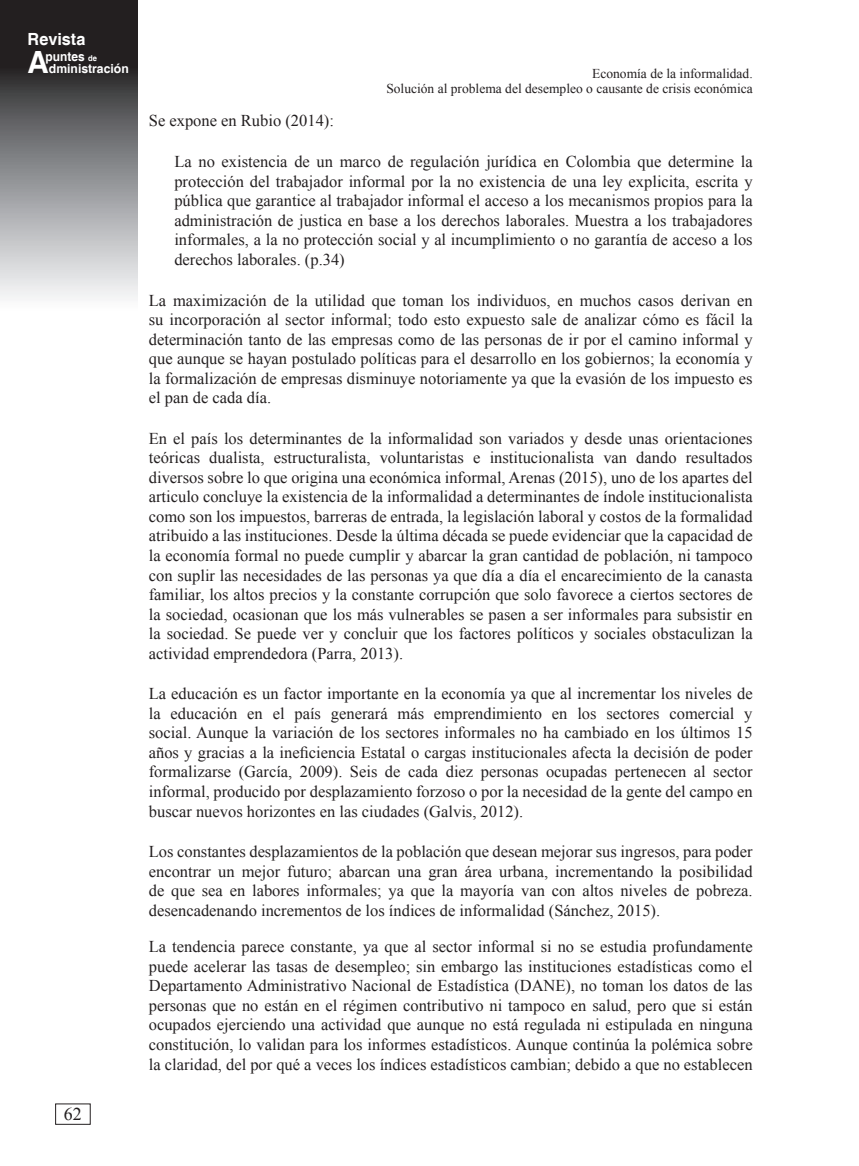
<style>
.page{position:relative;width:859px;height:1166px;background:#fff}
.page>*{position:absolute;margin:0;border:0;box-sizing:border-box;transform-origin:0 0}
.t1{font:700 30.6px "Helvetica";color:#fff}
.t2{font:18px "Times New Roman";color:#231f20}
.t3{font:700 16.8px "Helvetica";color:#fff}
.t4{font:16.5px/19.5px "Times New Roman";color:#231f20;text-align:justify}
.t5{font:13.5px/15px "Times New Roman";color:#231f20;text-align:right}
.t6{font:700 12.75px "Helvetica";color:#fff;scale:.94 1}
.t7{font:700 12.6px "Helvetica";color:#fff}
.s1{font-size:8.1px}
</style>
<div class="page">
<svg style="left:0;top:0;width:137px;height:298px;background:#79797b"></svg>
<p class="t3" style="left:28px;top:29px;width:59px">Revista</p>
<h1 class="t1" style="left:28px;top:43px;width:23px">A</h1>
<p class="t6" style="left:46px;top:49px;width:56px">puntes <span class="s1">de</span></p>
<p class="t7" style="left:49px;top:60px;width:81px">dministración</p>
<p class="t2" style="left:64px;top:1101px;width:19px">62</p>
<p class="t5" style="left:386px;top:66px;width:368px">Economía de la informalidad.<br>Solución al problema del desempleo o causante de crisis económica</p>
<p class="t4" style="left:149px;top:111px;width:187px">Se expone en Rubio (2014):</p>
<p class="t4" style="left:174px;top:151px;width:580px">La no existencia de un marco de regulación jurídica en Colombia que determine la protección del trabajador informal por la no existencia de una ley explicita, escrita y pública que garantice al trabajador informal el acceso a los mecanismos propios para la administración de justica en base a los derechos laborales. Muestra a los trabajadores informales, a la no protección social y al incumplimiento o no garantía de acceso a los derechos laborales. (p.34)</p>
<p class="t4" style="left:149px;top:290px;width:605px">La maximización de la utilidad que toman los individuos, en muchos casos derivan en su incorporación al sector informal; todo esto expuesto sale de analizar cómo es fácil la determinación tanto de las empresas como de las personas de ir por el camino informal y que aunque se hayan postulado políticas para el desarrollo en los gobiernos; la economía y la formalización de empresas disminuye notoriamente ya que la evasión de los impuesto es el pan de cada día.</p>
<p class="t4" style="left:149px;top:428px;width:605px">En el país los determinantes de la informalidad son variados y desde unas orientaciones teóricas dualista, estructuralista, voluntaristas e institucionalista van dando resultados diversos sobre lo que origina una económica informal, Arenas (2015), uno de los apartes del articulo concluye la existencia de la informalidad a determinantes de índole institucionalista como son los impuestos, barreras de entrada, la legislación laboral y costos de la formalidad atribuido a las instituciones. Desde la última década se puede evidenciar que la capacidad de la economía formal no puede cumplir y abarcar la gran cantidad de población, ni tampoco con suplir las necesidades de las personas ya que día a día el encarecimiento de la canasta familiar, los altos precios y la constante corrupción que solo favorece a ciertos sectores de la sociedad, ocasionan que los más vulnerables se pasen a ser informales para subsistir en la sociedad. Se puede ver y concluir que los factores políticos y sociales obstaculizan la actividad emprendedora (Parra, 2013).</p>
<p class="t4" style="left:149px;top:683px;width:605px">La educación es un factor importante en la economía ya que al incrementar los niveles de la educación en el país generará más emprendimiento en los sectores comercial y social. Aunque la variación de los sectores informales no ha cambiado en los últimos 15 años y gracias a la ineficiencia Estatal o cargas institucionales afecta la decisión de poder formalizarse (García, 2009). Seis de cada diez personas ocupadas pertenecen al sector informal, producido por desplazamiento forzoso o por la necesidad de la gente del campo en buscar nuevos horizontes en las ciudades (Galvis, 2012).</p>
<p class="t4" style="left:149px;top:841px;width:605px">Los constantes desplazamientos de la población que desean mejorar sus ingresos, para poder encontrar un mejor futuro; abarcan una gran área urbana, incrementando la posibilidad de que sea en labores informales; ya que la mayoría van con altos niveles de pobreza. desencadenando incrementos de los índices de informalidad (Sánchez, 2015).</p>
<p class="t4" style="left:149px;top:936px;width:605px">La tendencia parece constante, ya que al sector informal si no se estudia profundamente puede acelerar las tasas de desempleo; sin embargo las instituciones estadísticas como el Departamento Administrativo Nacional de Estadística (DANE), no toman los datos de las personas que no están en el régimen contributivo ni tampoco en salud, pero que si están ocupados ejerciendo una actividad que aunque no está regulada ni estipulada en ninguna constitución, lo validan para los informes estadísticos. Aunque continúa la polémica sobre la claridad, del por qué a veces los índices estadísticos cambian; debido a que no establecen</p>
</div>
